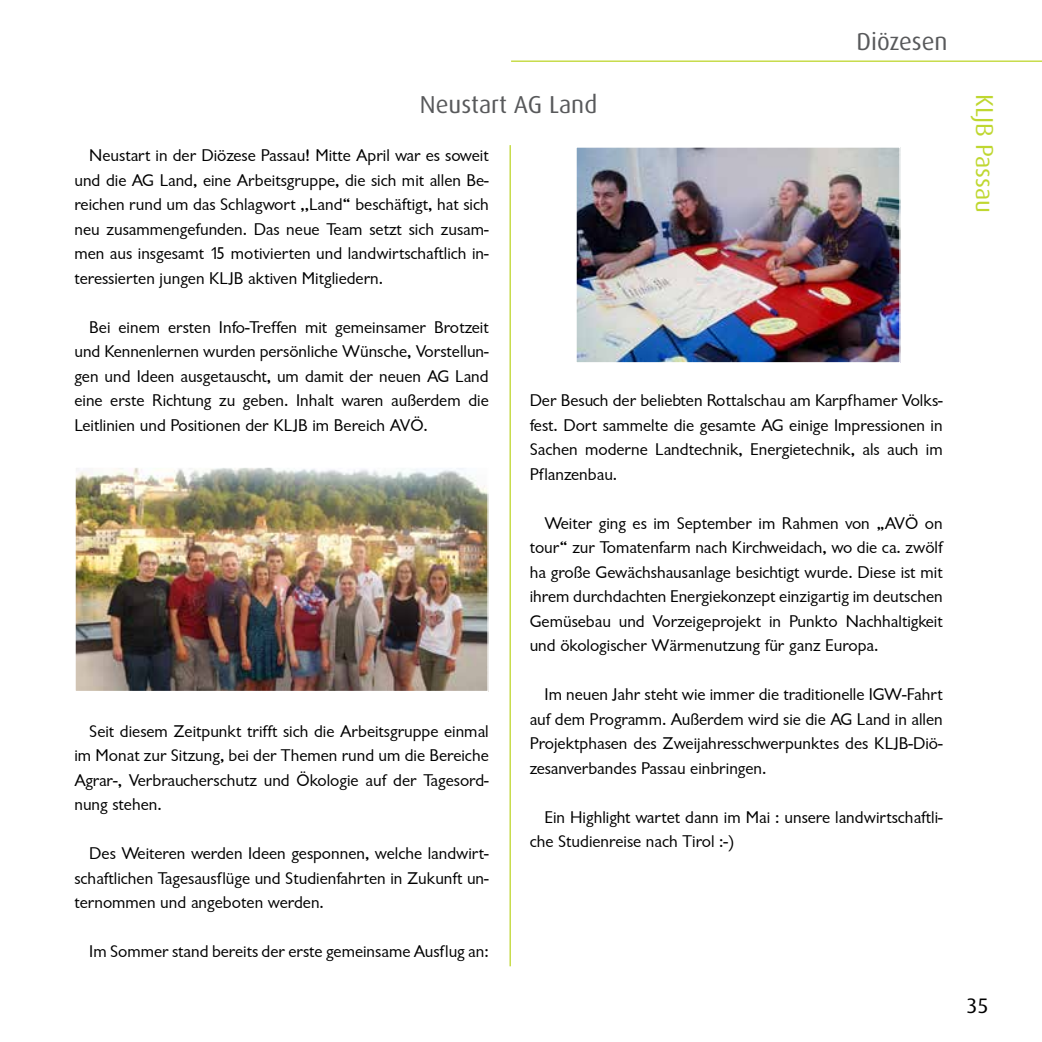
<style>
.page{position:relative;width:1042px;height:1042px;background:#fff}
.page>*{position:absolute;margin:0;border:0;box-sizing:border-box;transform-origin:0 0}
.t1{font:24.5px "Dax Pro";color:#58595b}
.t2{font:24.5px "Dax Pro";color:#bfd730}
.t3{font:21px "Dax Pro";color:#000}
.t4{font:17.5px/24.5px "Garrison Sans";color:#000;text-align:justify}
</style>
<div class="page">
<hr style="left:511px;top:61px;width:531px;height:1px;background:#bfd730">
<hr style="left:509px;top:145px;width:2px;height:821px;background:#bfd730">
<img style="left:577px;top:148px;width:322px;height:213px">
<div style="left:575px;top:146px;width:326px;height:217px;border:1px solid #fff"></div>
<img style="left:76px;top:468px;width:411px;height:222px">
<div style="left:74px;top:466px;width:415px;height:226px;border:1px solid #fff"></div>
<h1 class="t1" style="left:856px;top:26px;width:93px">Diözesen</h1>
<p class="t1" style="left:420px;top:89px;width:179px">Neustart AG Land</p>
<p class="t4" style="left:74px;top:143px;width:416px;text-indent:15px">Neustart in der Diözese Passau! Mitte April war es soweit und die AG Land, eine Arbeitsgruppe, die sich mit allen Be&shy;reichen rund um das Schlagwort ,,Land“ beschäftigt, hat sich neu zusammengefunden. Das neue Team setzt sich zusam&shy;men aus insgesamt 15 motivierten und landwirtschaftlich in&shy;teressierten jungen KLJB aktiven Mitgliedern.</p>
<p class="t4" style="left:74px;top:315px;width:416px;text-indent:15px">Bei einem ersten Info-Treffen mit gemeinsamer Brotzeit und Kennenlernen wurden persönliche Wünsche, Vorstellun&shy;gen und Ideen ausgetauscht, um damit der neuen AG Land eine erste Richtung zu geben. Inhalt waren außerdem die Leitlinien und Positionen der KLJB im Bereich AVÖ.</p>
<p class="t4" style="left:530px;top:388px;width:414px">Der Besuch der beliebten Rottalschau am Karpfhamer Volks&shy;fest. Dort sammelte die gesamte AG einige Impressionen in Sachen moderne Landtechnik, Energietechnik, als auch im Pflanzenbau.</p>
<p class="t4" style="left:530px;top:511px;width:414px;text-indent:15px">Weiter ging es im September im Rahmen von „AVÖ on tour“ zur Tomatenfarm nach Kirchweidach, wo die ca. zwölf ha große Gewächshausanlage besichtigt wurde. Diese ist mit ihrem durchdachten Energiekonzept einzigartig im deutschen Gemüsebau und Vorzeigeprojekt in Punkto Nachhaltigkeit und ökologischer Wärmenutzung für ganz Europa.</p>
<p class="t4" style="left:530px;top:682px;width:415px;text-indent:15px">Im neuen Jahr steht wie immer die traditionelle IGW-Fahrt auf dem Programm. Außerdem wird sie die AG Land in allen Projektphasen des Zweijahresschwerpunktes des KLJB-Diö&shy;zesanverbandes Passau einbringen.</p>
<p class="t4" style="left:530px;top:805px;width:414px;text-indent:15px">Ein Highlight wartet dann im Mai : unsere landwirtschaftli&shy;che Studienreise nach Tirol :-)</p>
<p class="t4" style="left:74px;top:719px;width:416px;text-indent:15px">Seit diesem Zeitpunkt trifft sich die Arbeitsgruppe einmal im Monat zur Sitzung, bei der Themen rund um die Bereiche Agrar-, Verbraucherschutz und Ökologie auf der Tagesord&shy;nung stehen.</p>
<p class="t4" style="left:74px;top:842px;width:416px;text-indent:15px">Des Weiteren werden Ideen gesponnen, welche landwirt&shy;schaftlichen Tagesausflüge und Studienfahrten in Zukunft un&shy;ternommen und angeboten werden.</p>
<p class="t4" style="left:89px;top:940px;width:401px">Im Sommer stand bereits der erste gemeinsame Ausflug an:</p>
<p class="t2" style="left:1000px;top:94px;width:120px;rotate:90deg">KLJB Passau</p>
<p class="t3" style="left:966px;top:993px;width:24px">35</p>
</div>
